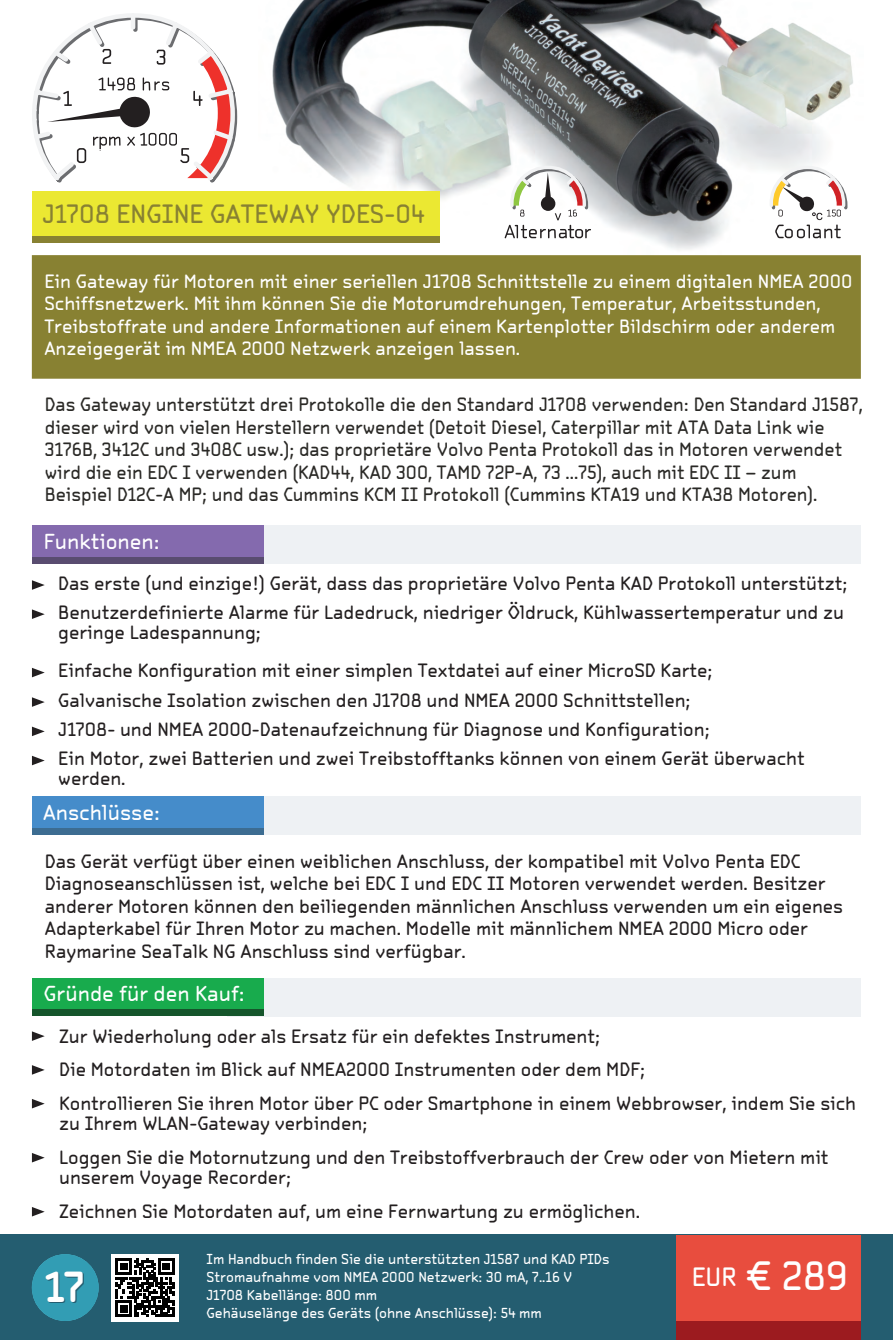
<style>
.page{position:relative;width:893px;height:1340px;background:#fff}
.page>*{position:absolute;margin:0;border:0;box-sizing:border-box;transform-origin:0 0}
.t1{font:700 40.5px "OCRA Tribute Com";color:#fff}
.t2{font:38.25px "OCRA Tribute Com";color:#fff}
.t3{font:24.75px "OCRA Tribute Com";color:#888132}
.t4{font:20.25px "OCRA Tribute Com";color:#fff}
.t5{font:18px/22.5px "OCRA Tribute Com";color:#231f20}
.t6{font:18px/22.5px "OCRA Tribute Com";color:#2a2926}
.t7{font:18px/22.5px "OCRA Tribute Com";color:#fff}
.t8{font:13.5px/18px "OCRA Tribute Com";color:#fff}
.s1{font-size:24.75px}
</style>
<div class="page">
<img style="left:259px;top:0;width:594px;height:250px">
<div style="left:228px;top:525px;width:633px;height:38px;background:#eef1f4"></div>
<div style="left:32px;top:525px;width:231px;height:32px;background:#846aae"></div>
<div style="left:228px;top:796px;width:633px;height:38px;background:#eef1f4"></div>
<div style="left:228px;top:977px;width:633px;height:39px;background:#eef1f4"></div>
<div style="left:32px;top:557px;width:231px;height:6px;background:#594c70"></div>
<div style="left:32px;top:796px;width:231px;height:32px;background:#458cca"></div>
<div style="left:32px;top:828px;width:231px;height:6px;background:#3c6c91"></div>
<div style="left:32px;top:977px;width:231px;height:32px;background:#18ab4d"></div>
<div style="left:32px;top:1009px;width:231px;height:7px;background:#15552b"></div>
<div style="left:32px;top:255px;width:829px;height:124px;background:#888132"></div>
<div style="left:0;top:1234px;width:893px;height:105px;background:#245d70"></div>
<div style="left:32px;top:1254px;width:67px;height:66px;background:#329db4;border-radius:50%"></div>
<div style="left:112px;top:1254px;width:67px;height:67px;background:#fff"></div>
<svg style="left:116px;top:1258px;width:58px;height:59px"></svg>
<div style="left:676px;top:1234px;width:185px;height:105px;background:#e84d3e"></div>
<div style="left:676px;top:1320px;width:185px;height:19px;background:#9c1b1f"></div>
<div style="left:32px;top:191px;width:407px;height:45px;background:#ebe832"></div>
<div style="left:32px;top:236px;width:407px;height:6px;background:#888132"></div>
<svg style="left:32px;top:580px;width:13px;height:10px"></svg>
<svg style="left:32px;top:609px;width:13px;height:10px"></svg>
<svg style="left:32px;top:1031px;width:13px;height:9px"></svg>
<svg style="left:32px;top:667px;width:13px;height:10px"></svg>
<svg style="left:32px;top:697px;width:13px;height:10px"></svg>
<svg style="left:32px;top:726px;width:13px;height:10px"></svg>
<svg style="left:32px;top:755px;width:13px;height:10px"></svg>
<svg style="left:32px;top:1065px;width:13px;height:9px"></svg>
<svg style="left:32px;top:1099px;width:13px;height:9px"></svg>
<svg style="left:32px;top:1153px;width:13px;height:9px"></svg>
<svg style="left:32px;top:1207px;width:13px;height:9px"></svg>
<svg style="left:768px;top:164px;width:81px;height:74px"></svg>
<svg style="left:505px;top:164px;width:86px;height:74px"></svg>
<svg style="left:32px;top:13px;width:206px;height:170px"></svg>
<h3 class="t3" style="left:43px;top:198px;width:384px">J1708 ENGINE GATEWAY YDES-04</h3>
<p class="t7" style="left:44px;top:270px;width:809px">Ein Gateway für Motoren mit einer seriellen J1708 Schnittstelle zu einem digitalen NMEA 2000<br>Schiffsnetzwerk. Mit ihm können Sie die Motorumdrehungen, Temperatur, Arbeitsstunden, Treibstoffrate und andere Informationen auf einem Kartenplotter Bildschirm oder anderem Anzeigegerät im NMEA 2000 Netzwerk anzeigen lassen.</p>
<p class="t6" style="left:45px;top:393px;width:819px">Das Gateway unterstützt drei Protokolle die den Standard J1708 verwenden: Den Standard J1587, dieser wird von vielen Herstellern verwendet (Detoit Diesel, Caterpillar mit ATA Data Link wie 3176B, 3412C und 3408C usw.); das proprietäre Volvo Penta Protokoll das in Motoren verwendet wird die ein EDC I verwenden (KAD44, KAD 300, TAMD 72P-A, 73 ...75), auch mit EDC II – zum Beispiel D12C-A MP; und das Cummins KCM II Protokoll (Cummins KTA19 und KTA38 Motoren).</p>
<p class="t4" style="left:44px;top:528px;width:117px">Funktionen:</p>
<p class="t5" style="left:58px;top:568px;width:791px;line-height:29.2px">Das erste (und einzige!) Gerät, dass das proprietäre Volvo Penta KAD Protokoll unterstützt;<br>Benutzerdefinierte Alarme für Ladedruck, niedriger Öldruck, Kühlwassertemperatur und zu</p>
<p class="t5" style="left:58px;top:613px;width:656px;line-height:38.2px">geringe Ladespannung;<br>Einfache Konfiguration mit einer simplen Textdatei auf einer MicroSD Karte;</p>
<p class="t5" style="left:58px;top:685px;width:748px;line-height:29.2px">Galvanische Isolation zwischen den J1708 und NMEA 2000 Schnittstellen;<br>J1708- und NMEA 2000-Datenaufzeichnung für Diagnose und Konfiguration;<br>Ein Motor, zwei Batterien und zwei Treibstofftanks können von einem Gerät überwacht</p>
<p class="t5" style="left:58px;top:767px;width:69px">werden.</p>
<p class="t4" style="left:43px;top:799px;width:118px">Anschlüsse:</p>
<p class="t5" style="left:45px;top:850px;width:800px">Das Gerät verfügt über einen weiblichen Anschluss, der kompatibel mit Volvo Penta EDC Diagnoseanschlüssen ist, welche bei EDC I und EDC II Motoren verwendet werden. Besitzer anderer Motoren können den beiliegenden männlichen Anschluss verwenden um ein eigenes Adapterkabel für Ihren Motor zu machen. Modelle mit männlichem NMEA 2000 Micro oder Raymarine SeaTalk NG Anschluss sind verfügbar.</p>
<p class="t4" style="left:44px;top:981px;width:202px">Gründe für den Kauf:</p>
<p class="t5" style="left:59px;top:1019px;width:798px;line-height:33.8px">Zur Wiederholung oder als Ersatz für ein defektes Instrument;<br>Die Motordaten im Blick auf NMEA2000 Instrumenten oder dem MDF;<br>Kontrollieren Sie ihren Motor über PC oder Smartphone in einem Webbrowser, indem Sie sich</p>
<p class="t5" style="left:59px;top:1107px;width:771px;line-height:33.8px">zu Ihrem WLAN-Gateway verbinden;<br>Loggen Sie die Motornutzung und den Treibstoffverbrauch der Crew oder von Mietern mit</p>
<p class="t5" style="left:59px;top:1161px;width:582px;line-height:33.8px">unserem Voyage Recorder;<br>Zeichnen Sie Motordaten auf, um eine Fernwartung zu ermöglichen.</p>
<h1 class="t1" style="left:45px;top:1261px;width:41px">17</h1>
<p class="t8" style="left:207px;top:1249px;width:405px">Im Handbuch finden Sie die unterstützten J1587 und KAD PIDs Stromaufnahme vom NMEA 2000 Netzwerk: 30 mA, 7..16 V J1708 Kabellänge: 800 mm<br>Gehäuselänge des Geräts (ohne Anschlüsse): 54 mm</p>
<h2 class="t2" style="left:692px;top:1251px;width:158px"><span class="s1">EUR</span> € 289</h2>
</div>
